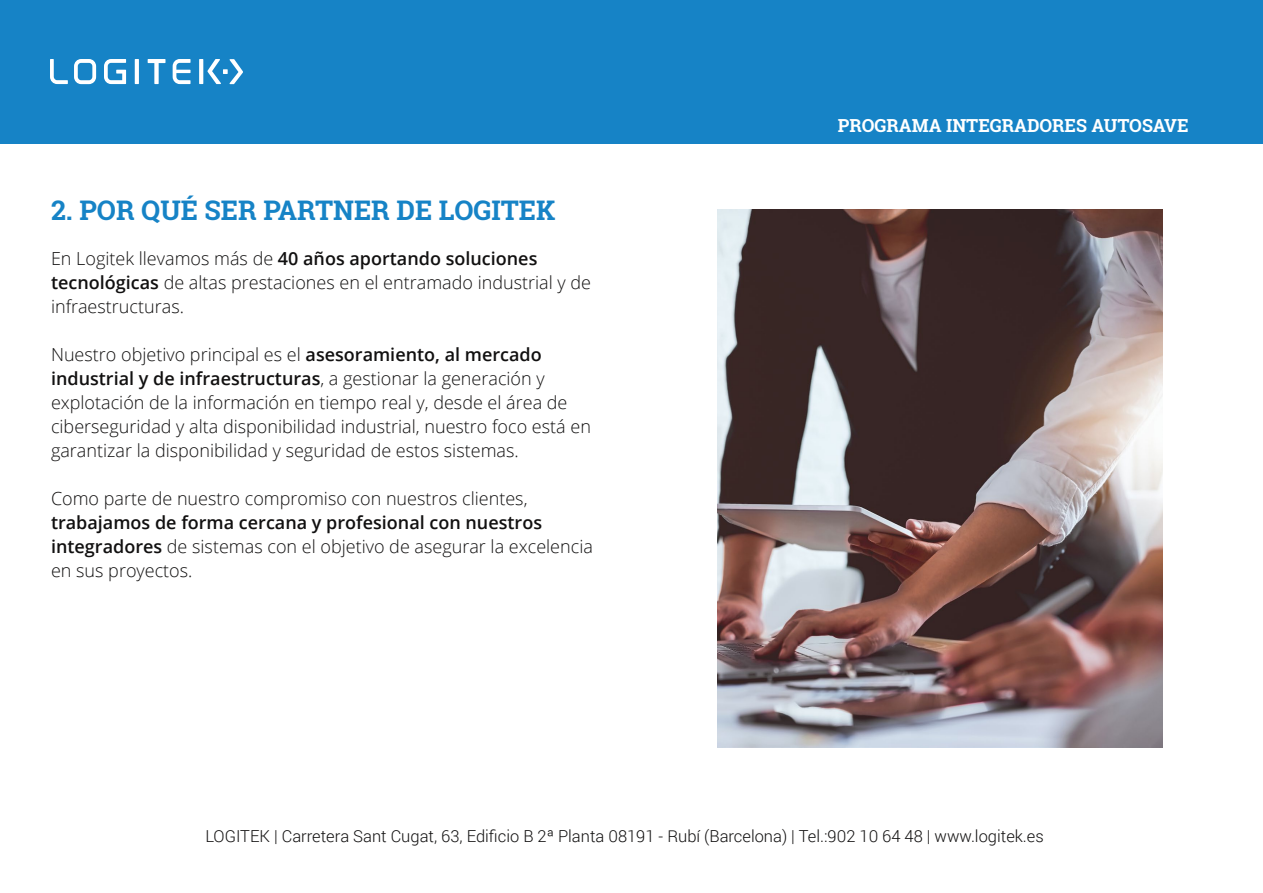
<style>
.page{position:relative;width:1263px;height:893px;background:#fff}
.page>*{position:absolute;margin:0;border:0;box-sizing:border-box;transform-origin:0 0}
.t1{font:700 27px "Roboto Slab";color:#1683c6}
.t2{font:300 18px/24px "Open Sans";color:#111010}
.t3{font:700 18px "Roboto Slab";color:#fff}
.t4{font:300 16.5px "Roboto";color:#111010}
.s1{font-weight:600}
</style>
<div class="page">
<img style="left:717px;top:209px;width:445px;height:538px">
<div style="left:0;top:0;width:1263px;height:143px;background:#1683c6"></div>
<svg style="left:173px;top:59px;width:18px;height:25px"></svg>
<svg style="left:135px;top:59px;width:4px;height:25px"></svg>
<svg style="left:148px;top:59px;width:17px;height:25px"></svg>
<svg style="left:74px;top:59px;width:22px;height:25px"></svg>
<svg style="left:104px;top:59px;width:22px;height:25px"></svg>
<svg style="left:50px;top:59px;width:18px;height:25px"></svg>
<svg style="left:199px;top:59px;width:44px;height:25px"></svg>
<h1 class="t1" style="left:51px;top:192px;width:506px">2. POR QUÉ SER PARTNER DE LOGITEK</h1>
<p class="t2" style="left:51px;top:246px;width:542px">En Logitek llevamos más de <span class="s1">40 años aportando soluciones tecnológicas</span> de altas prestaciones en el entramado industrial y de infraestructuras.</p>
<p class="t2" style="left:51px;top:342px;width:541px">Nuestro objetivo principal es el <span class="s1">asesoramiento, al mercado industrial y de infraestructuras</span>, a gestionar la generación y explotación de la información en tiempo real y, desde el área de ciberseguridad y alta disponibilidad industrial, nuestro foco está en garantizar la disponibilidad y seguridad de estos sistemas.</p>
<p class="t2" style="left:51px;top:486px;width:478px">Como parte de nuestro compromiso con nuestros clientes,</p>
<p class="t2" style="left:51px;top:510px;width:543px"><span class="s1">trabajamos de forma cercana y profesional con nuestros integradores</span> de sistemas con el objetivo de asegurar la excelencia en sus proyectos.</p>
<p class="t3" style="left:838px;top:113px;width:352px">PROGRAMA INTEGRADORES AUTOSAVE</p>
<p class="t4" style="left:205px;top:825px;width:840px">LOGITEK | Carretera Sant Cugat, 63, Edificio B 2ª Planta 08191 - Rubí (Barcelona) | Tel.:902 10 64 48 | www.logitek.es</p>
</div>
